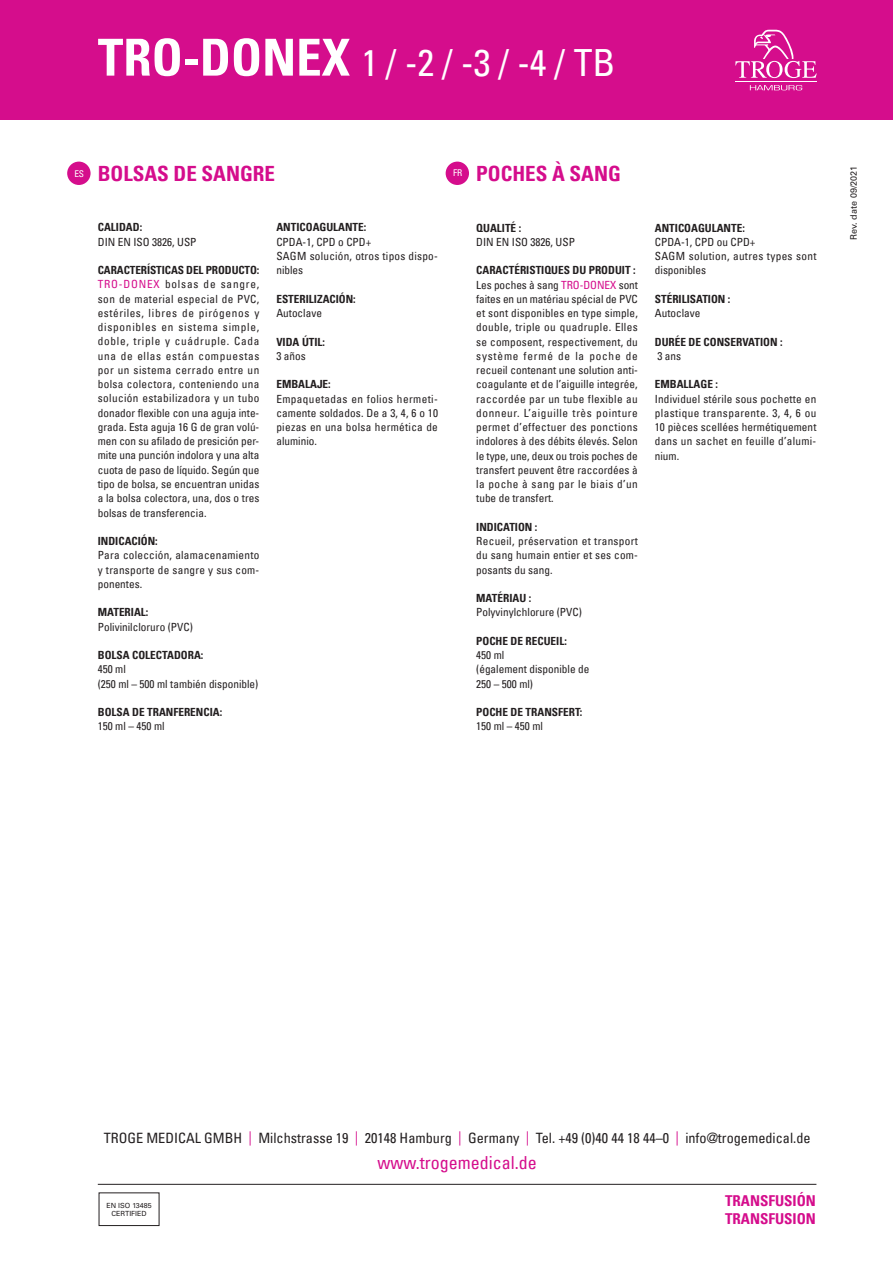
<style>
.page{position:relative;width:893px;height:1263px;background:#fff}
.page>*{position:absolute;margin:0;border:0;box-sizing:border-box;transform-origin:0 0}
.t1{font:condensed 37.5px "Univers Com 57";color:#fff}
.t2{font:21px "Univers Com 67 Bold Cond";color:#d50d8c}
.t3{font:condensed 18px "Univers Com 57";color:#d50d8c}
.t4{font:15px/18px "Univers Com 67 Bold Cond";color:#d50d8c}
.t5{font:condensed 14.25px "Univers Com 57";color:#231f20}
.t6{font:condensed 11.25px/14.2px "Univers Com 57";color:#231f20;text-align:justify}
.t7{font:11.25px "Univers Com 67 Bold Cond";color:#231f20}
.t8{font:condensed 11.25px/14.2px "Univers Com 57";letter-spacing:.03em;color:#231f20}
.t9{font:condensed 11.25px/14.2px "Univers Com 57";letter-spacing:.02em;color:#231f20}
.t10{font:condensed 9.3px "Univers Com 57";color:#fff}
.t11{font:9px "Univers LT Pro 55 Roman";color:#231f20}
.t12{font:7.05px/8.4px "Univers LT Pro 55 Roman";color:#231f20;text-align:center}
.s1{font-family:"Univers Com 67 Bold Cond";font-stretch:normal;font-size:51px}
.s2{color:#d50d8c}
</style>
<div class="page">
<div style="left:0;top:0;width:893px;height:119px;background:#d50d8c"></div>
<hr style="left:98px;top:1184px;width:718px;height:1px;background:#231f20">
<div style="left:67px;top:162px;width:24px;height:23px;background:#d50d8c;border-radius:50%"></div>
<div style="left:446px;top:162px;width:23px;height:23px;background:#d50d8c;border-radius:50%"></div>
<hr style="left:735px;top:81px;width:82px;height:1px;background:#fff">
<svg style="left:750px;top:85px;width:52px;height:5px"></svg>
<svg style="left:735px;top:30px;width:82px;height:48px"></svg>
<div style="left:99px;top:1192px;width:60px;height:34px;border:1px solid #231f20"></div>
<h1 class="t1" style="left:98px;top:39px;width:519px"><span class="s1">TRO-DONEX</span> 1 / -2 / -3 / -4 / TB</h1>
<h2 class="t2" style="left:98px;top:161px;width:179px">BOLSAS DE SANGRE</h2>
<h2 class="t2" style="left:476px;top:161px;width:146px">POCHES À SANG</h2>
<p class="t10" style="left:74px;top:167px;width:11px">ES</p>
<p class="t10" style="left:453px;top:167px;width:11px">FR</p>
<p class="t7" style="left:98px;top:220px;width:46px">CALIDAD:</p>
<p class="t6" style="left:98px;top:234px;width:100px">DIN EN ISO 3826, USP</p>
<p class="t7" style="left:98px;top:263px;width:163px">CARACTERÍSTICAS DEL PRODUCTO:</p>
<p class="t6" style="left:98px;top:277px;width:163px"><span class="s2">TRO-DONEX</span> bolsas de sangre, son de material especial de PVC, estériles, libres de pirógenos y disponibles en sistema simple, doble, triple y cuádruple. Cada una de ellas están compuestas por un sistema cerrado entre un bolsa colectora, conteniendo una solución estabilizadora y un tubo donador flexible con una aguja inte&shy;grada. Esta aguja 16 G de gran volú&shy;men con su afilado de presición per&shy;mite una punción indolora y una alta cuota de paso de líquido. Según que tipo de bolsa, se encuentran unidas a la bolsa colectora, una, dos o tres bolsas de transferencia.</p>
<p class="t7" style="left:98px;top:534px;width:62px">INDICACIÓN:</p>
<p class="t6" style="left:98px;top:548px;width:163px">Para colección, alamacenamiento y transporte de sangre y sus com&shy;ponentes.</p>
<p class="t7" style="left:98px;top:605px;width:52px">MATERIAL:</p>
<p class="t6" style="left:98px;top:619px;width:97px">Polivinilcloruro (PVC)</p>
<p class="t7" style="left:98px;top:648px;width:107px">BOLSA COLECTADORA:</p>
<p class="t6" style="left:98px;top:662px;width:162px">450 ml<br>(250 ml – 500 ml también disponible)</p>
<p class="t7" style="left:98px;top:705px;width:126px">BOLSA DE TRANFERENCIA:</p>
<p class="t6" style="left:98px;top:719px;width:68px">150 ml – 450 ml</p>
<p class="t7" style="left:276px;top:221px;width:91px">ANTICOAGULANTE:</p>
<p class="t9" style="left:276px;top:234px;width:163px">CPDA-1, CPD o CPD+<br>SAGM solución, otros tipos dispo&shy;nibles</p>
<p class="t7" style="left:276px;top:292px;width:81px">ESTERILIZACIÓN:</p>
<p class="t6" style="left:276px;top:306px;width:47px">Autoclave</p>
<p class="t7" style="left:276px;top:335px;width:50px">VIDA ÚTIL:</p>
<p class="t6" style="left:276px;top:348px;width:31px">3 años</p>
<p class="t7" style="left:276px;top:377px;width:56px">EMBALAJE:</p>
<p class="t6" style="left:276px;top:391px;width:163px">Empaquetadas en folios hermeti&shy;camente soldados. De a 3, 4, 6 o 10 piezas en una bolsa hermética de aluminio.</p>
<p class="t7" style="left:476px;top:221px;width:46px">QUALITÉ :</p>
<p class="t6" style="left:476px;top:234px;width:100px">DIN EN ISO 3826, USP</p>
<p class="t7" style="left:476px;top:263px;width:161px">CARACTÉRISTIQUES DU PRODUIT :</p>
<p class="t6" style="left:476px;top:277px;width:163px">Les poches à sang <span class="s2">TRO-DONEX</span> sont faites en un matériau spécial de PVC et sont disponibles en type simple, double, triple ou quadruple. Elles se composent, respectivement, du système fermé de la poche de recueil contenant une solution anti&shy;coagulante et de l’aiguille integrée, raccordée par un tube flexible au donneur. L’aiguille très pointure permet d’effectuer des ponctions indolores à des débits élevés. Selon le type, une, deux ou trois poches de transfert peuvent être raccordées à la poche à sang par le biais d’un tube de transfert.</p>
<p class="t7" style="left:476px;top:520px;width:63px">INDICATION :</p>
<p class="t6" style="left:476px;top:534px;width:163px">Recueil, préservation et transport du sang humain entier et ses com&shy;posants du sang.</p>
<p class="t7" style="left:476px;top:591px;width:56px">MATÉRIAU :</p>
<p class="t6" style="left:476px;top:605px;width:107px">Polyvinylchlorure (PVC)</p>
<p class="t7" style="left:476px;top:634px;width:92px">POCHE DE RECUEIL:</p>
<p class="t6" style="left:476px;top:648px;width:115px;text-align:left">450 ml<br>(également disponible de<br>250 – 500 ml)</p>
<p class="t7" style="left:476px;top:705px;width:108px">POCHE DE TRANSFERT:</p>
<p class="t6" style="left:476px;top:719px;width:68px">150 ml – 450 ml</p>
<p class="t7" style="left:655px;top:221px;width:91px">ANTICOAGULANTE:</p>
<p class="t8" style="left:655px;top:235px;width:163px">CPDA-1, CPD ou CPD+<br>SAGM solution, autres types sont disponibles</p>
<p class="t7" style="left:655px;top:292px;width:77px">STÉRILISATION :</p>
<p class="t6" style="left:655px;top:306px;width:47px">Autoclave</p>
<p class="t7" style="left:655px;top:335px;width:129px">DURÉE DE CONSERVATION :</p>
<p class="t6" style="left:657px;top:349px;width:25px">3 ans</p>
<p class="t7" style="left:655px;top:377px;width:65px">EMBALLAGE :</p>
<p class="t6" style="left:655px;top:391px;width:163px">Individuel stérile sous pochette en plastique transparente. 3, 4, 6 ou 10 pièces scellées hermétiquement dans un sachet en feuille d’alumi&shy;nium.</p>
<p class="t11" style="left:848px;top:240px;width:76px;rotate:-90deg">Rev. date 09/2021</p>
<p class="t5" style="left:104px;top:1129px;width:708px">TROGE MEDICAL GMBH <span class="s2">|</span> Milchstrasse 19 <span class="s2">|</span> 20148 Hamburg <span class="s2">|</span> Germany <span class="s2">|</span> Tel. +49 (0)40 44 18 44–0 <span class="s2">|</span> info@trogemedical.de</p>
<h3 class="t3" style="left:377px;top:1151px;width:161px">www.trogemedical.de</h3>
<p class="t12" style="left:106px;top:1201px;width:47px">EN ISO 13485<br>CERTIFIED</p>
<h3 class="t4" style="left:725px;top:1192px;width:92px">TRANSFUSIÓN<br>TRANSFUSION</h3>
</div>
